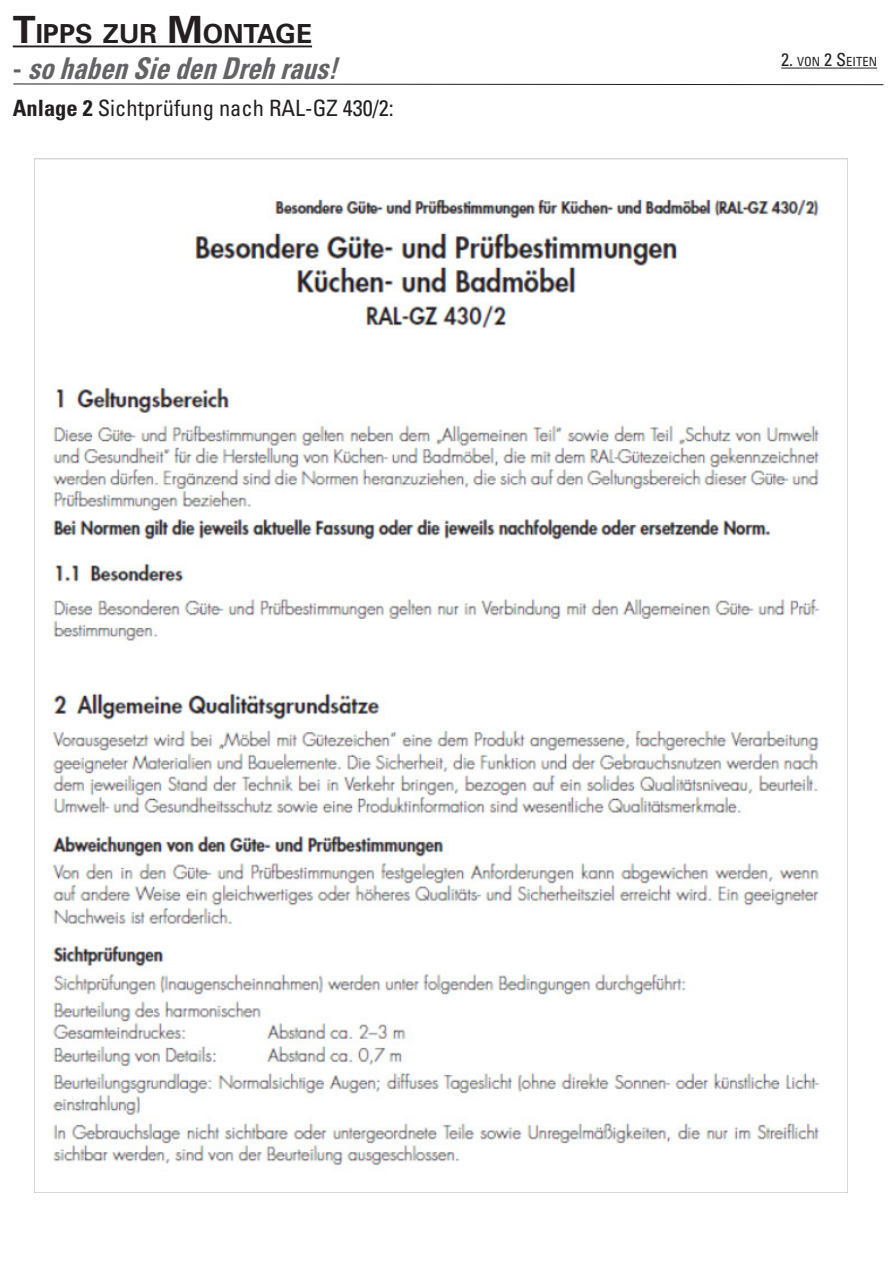
<style>
.page{position:relative;width:893px;height:1263px;background:#fff}
.page>*{position:absolute;margin:0;border:0;box-sizing:border-box;transform-origin:0 0}
.t1{font:italic 700 condensed 30px "Univers";color:#636366;scale:.9 1}
.t2{font:700 26.25px "Univers";color:#231f20}
.t3{font:condensed 22.5px "Univers";color:#231f20}
.t4{font:condensed 12.6px "Univers";color:#231f20}
.s1{font-size:37.5px}
.s2{font-style:normal}
.s3{font-size:18px}
.s4{font-weight:700}
</style>
<div class="page">
<hr style="left:13px;top:46px;width:299px;height:1px;background:#231f20">
<hr style="left:781px;top:68px;width:96px;height:1px;background:#231f20">
<svg style="left:13px;top:83px;width:871px;height:2px"></svg>
<img style="left:34px;top:158px;width:814px;height:1035px">
<p class="t2" style="left:13px;top:18px;width:301px"><span class="s1">T</span>IPPS ZUR <span class="s1">M</span>ONTAGE</p>
<h1 class="t1" style="left:13px;top:50px;width:372px"><span class="s2">-</span> sohabenSiedenDrehraus!</h1>
<p class="t4" style="left:781px;top:54px;width:97px"><span class="s3">2.</span> VON <span class="s3">2 S</span>EITEN</p>
<p class="t3" style="left:13px;top:94px;width:383px"><span class="s4">Anlage 2</span> Sichtprüfung nach RAL-GZ 430/2:</p>
</div>
